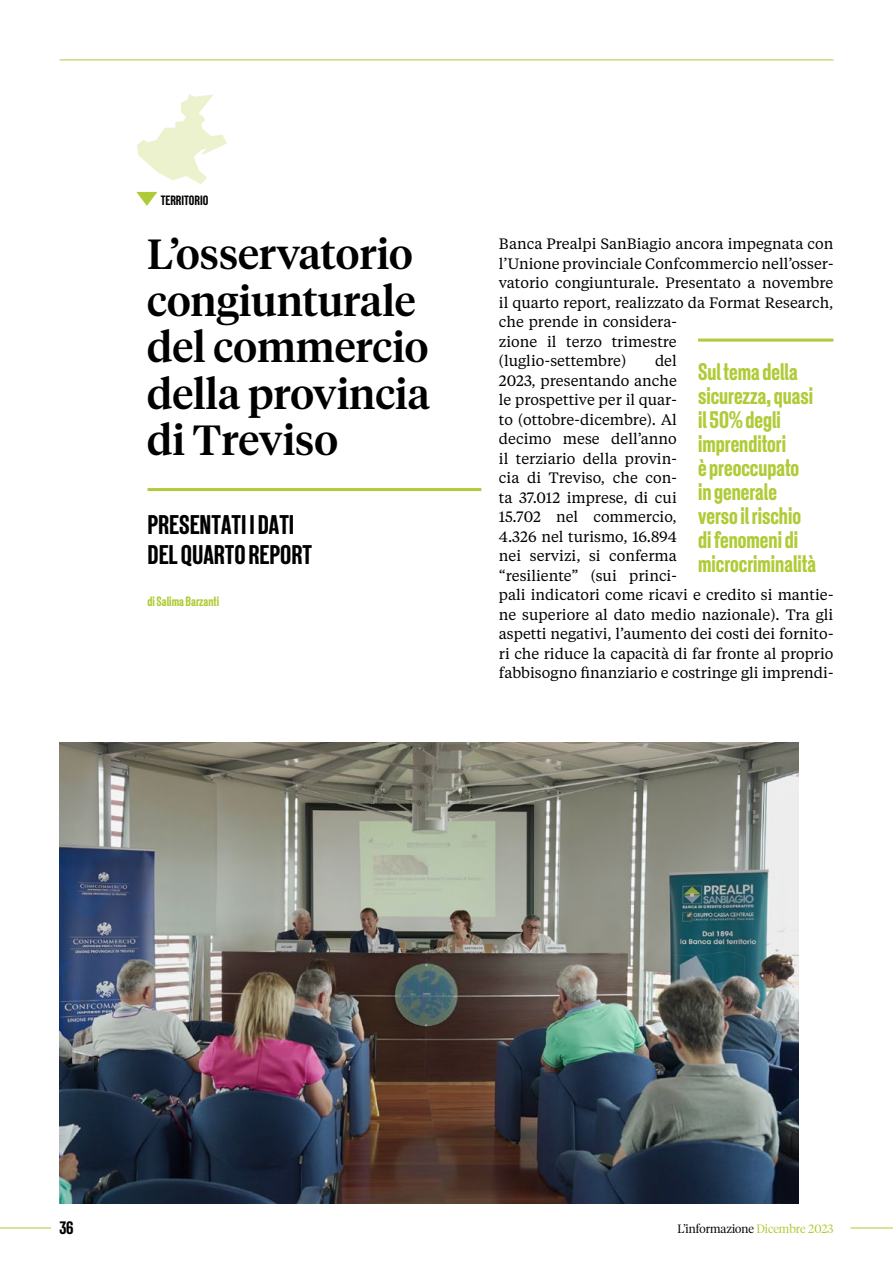
<style>
.page{position:relative;width:893px;height:1263px;background:#fff}
.page>*{position:absolute;margin:0;border:0;box-sizing:border-box;transform-origin:0 0}
.t1{font:500 42px/46.5px "Tiempos Headline";color:#000}
.t2{font:500 27px/30px "New Grotesk Square FOUR";color:#000}
.t3{font:500 24px/24px "New Grotesk Square FOUR";color:#afcb37}
.t4{font:500 18px "New Grotesk Square FOUR";color:#000}
.t5{font:15px/19.5px "Tiempos Text";color:#000}
.t6{font:500 13.5px "New Grotesk Square FOUR";color:#afcb37}
.t7{font:500 13.5px "New Grotesk Square FOUR";color:#000}
.t8{font:300 12px "Tiempos Headline";color:#000}
.s1{color:#afcb37}
</style>
<div class="page">
<img style="left:60px;top:742px;width:738px;height:461px">
<svg style="left:137px;top:94px;width:90px;height:91px"></svg>
<svg style="left:136px;top:192px;width:21px;height:14px"></svg>
<hr style="left:698px;top:339px;width:135px;height:3px;background:#afcb37">
<hr style="left:148px;top:488px;width:333px;height:3px;background:#afcb37">
<hr style="left:0;top:1227px;width:51px;height:1px;background:#afcb37">
<hr style="left:850px;top:1227px;width:43px;height:1px;background:#afcb37">
<hr style="left:60px;top:60px;width:773px;height:1px;background:#afcb37">
<p class="t7" style="left:161px;top:192px;width:49px">TERRITORIO</p>
<h1 class="t1" style="left:147px;top:229px;width:284px">L’osservatorio congiunturale del commercio della provincia di Treviso</h1>
<h2 class="t2" style="left:148px;top:508px;width:166px">PRESENTATI I DATI<br>DEL QUARTO REPORT</h2>
<p class="t6" style="left:148px;top:594px;width:73px">di Salima Barzanti</p>
<p class="t5" style="left:499px;top:233px;width:336px">Banca Prealpi SanBiagio ancora impegnata con l’Unione provinciale Confcommercio nell’osser&shy;vatorio congiunturale. Presentato a novembre il quarto report, realizzato da Format Research, che prende in considera-<br>zione il terzo trimestre<br>(luglio-settembre)</p>
<p class="t5" style="left:499px;top:350px;width:336px;text-indent:156px">del<br>2023, presentando anche<br>le prospettive per il quar-<br>to (ottobre-dicembre). Al<br>decimo mese dell’anno<br>il terziario della provin-<br>cia di Treviso, che con-<br>ta 37.012 imprese, di cui<br>15.702 nel commercio,<br>4.326 nel turismo, 16.894<br>nei servizi, si conferma<br>“resiliente” (sui princi-<br>pali indicatori come ricavi e credito si mantie&shy;ne superiore al dato medio nazionale). Tra gli aspetti negativi, l’aumento dei costi dei fornito&shy;ri che riduce la capacità di far fronte al proprio fabbisogno finanziario e costringe gli imprendi-</p>
<h3 class="t3" style="left:698px;top:358px;width:120px">Sul tema della sicurezza, quasi il 50% degli imprenditori<br>è preoccupato in generale verso il rischio di fenomeni di microcriminalità</h3>
<p class="t4" style="left:60px;top:1216px;width:15px">36</p>
<p class="t8" style="left:677px;top:1220px;width:158px">L’informazione <span class="s1">Dicembre 2023</span></p>
</div>
